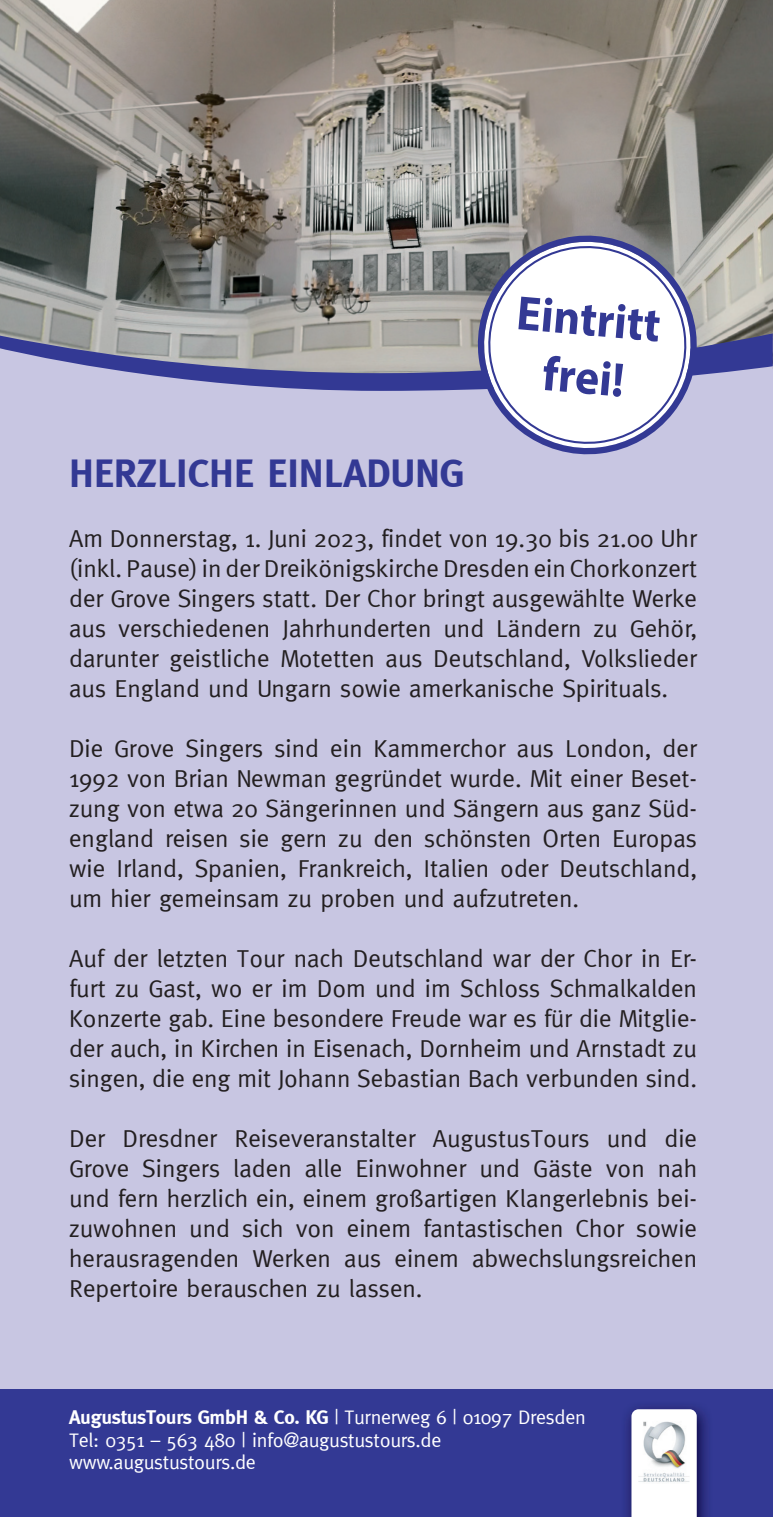
<style>
.page{position:relative;width:773px;height:1517px;background:#fff}
.page>*{position:absolute;margin:0;border:0;box-sizing:border-box;transform-origin:0 0}
.t1{font:700 40px "Meta";color:#333994}
.t2{font:500 25px/30px "Meta Normal";color:#231f20;text-align:justify}
.t3{font:500 20px/22.5px "Meta Normal";letter-spacing:-.015em;color:#fff}
.s1{font-family:"Meta";font-weight:700}
</style>
<div class="page">
<div style="left:0;top:872px;width:772px;height:517px;background:#c8c6e2"></div>
<img style="left:0;top:0;width:772px;height:240px">
<div style="left:0;top:828px;width:772px;height:44px;background:#c8c6e2"></div>
<div style="left:0;top:1389px;width:772px;height:128px;background:#333994"></div>
<img style="left:626px;top:1406px;width:82px;height:111px">
<div style="left:631px;top:1409px;width:65px;height:108px;background:#fff"></div>
<img style="left:638px;top:1416px;width:51px;height:70px">
<div style="left:0;top:450px;width:772px;height:378px;background:#c8c6e2"></div>
<svg style="left:475px;top:229px;width:224px;height:232px"></svg>
<svg style="left:0;top:240px;width:772px;height:210px"></svg>
<h1 class="t1" style="left:69px;top:450px;width:396px">HERZLICHE EINLADUNG</h1>
<p class="t2" style="left:69px;top:523px;width:629px">Am Donnerstag, 1. Juni 2023, findet von 19.30 bis 21.00 Uhr (inkl. Pause) in der Dreikönigskirche Dresden ein Chorkonzert der Grove Singers statt. Der Chor bringt ausgewählte Werke aus verschiedenen Jahrhunderten und Ländern zu Gehör, darunter geistliche Motetten aus Deutschland, Volkslieder aus England und Ungarn sowie amerkanische Spirituals.</p>
<p class="t2" style="left:69px;top:733px;width:629px">Die Grove Singers sind ein Kammerchor aus London, der 1992 von Brian Newman gegründet wurde. Mit einer Beset&shy;zung von etwa 20 Sängerinnen und Sängern aus ganz Süd&shy;england reisen sie gern zu den schönsten Orten Europas wie Irland, Spanien, Frankreich, Italien oder Deutschland, um hier gemeinsam zu proben und aufzutreten.</p>
<p class="t2" style="left:69px;top:943px;width:629px">Auf der letzten Tour nach Deutschland war der Chor in Er&shy;furt zu Gast, wo er im Dom und im Schloss Schmalkalden Konzerte gab. Eine besondere Freude war es für die Mitglie&shy;der auch, in Kirchen in Eisenach, Dornheim und Arnstadt zu singen, die eng mit Johann Sebastian Bach verbunden sind.</p>
<p class="t2" style="left:69px;top:1123px;width:629px">Der Dresdner Reiseveranstalter AugustusTours und die Grove Singers laden alle Einwohner und Gäste von nah und fern herzlich ein, einem großartigen Klangerlebnis bei&shy;zuwohnen und sich von einem fantastischen Chor sowie herausragenden Werken aus einem abwechslungsreichen Repertoire berauschen zu lassen.</p>
<p class="t3" style="left:69px;top:1405px;width:518px"><span class="s1">AugustusTours GmbH &amp; Co. KG</span> | Turnerweg 6 | 01097 Dresden<br>Tel: 0351 – 563 480 | info@augustustours.de www.augustustours.de</p>
</div>
